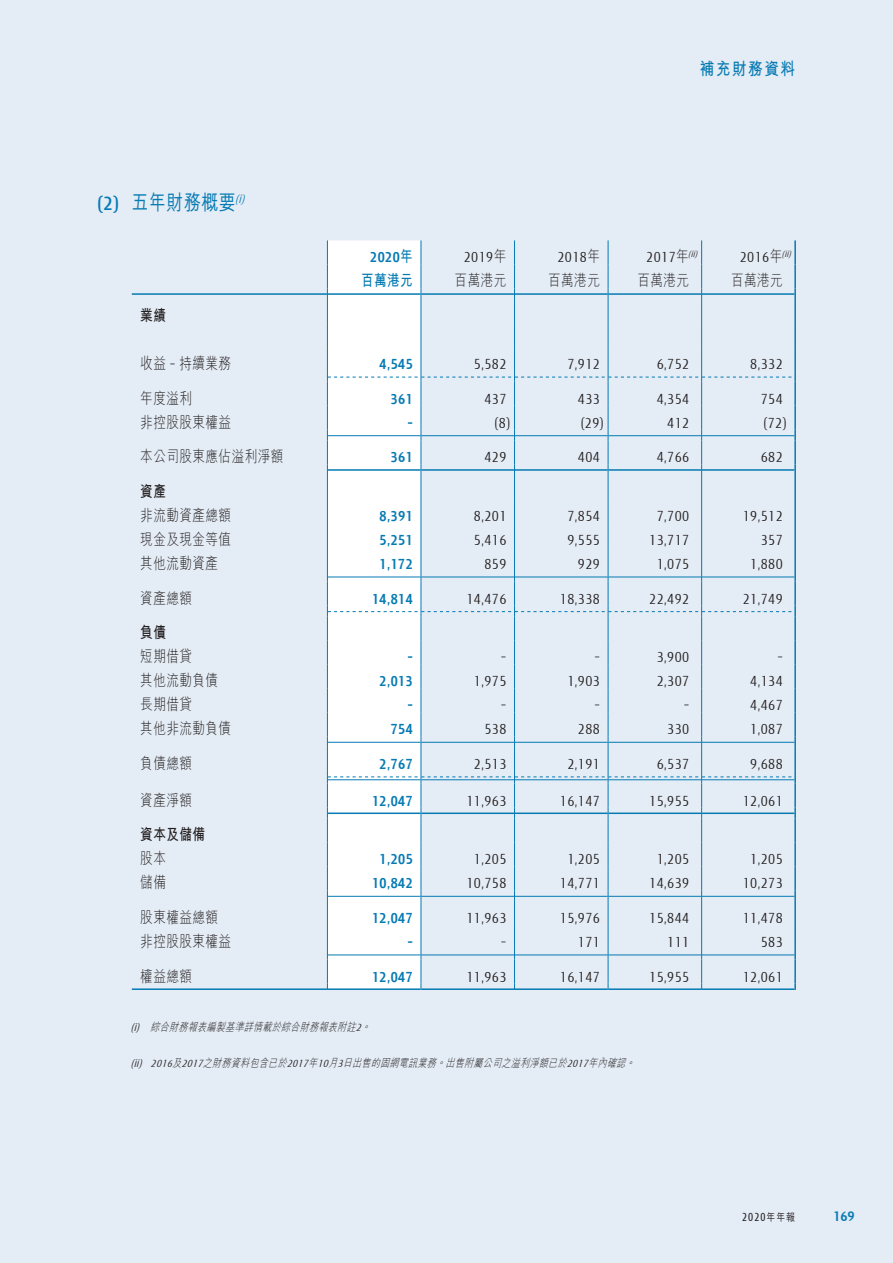
<style>
.page{position:relative;width:893px;height:1263px;background:#e4ecf5}
.page>*{position:absolute;margin:0;border:0;box-sizing:border-box;transform-origin:0 0}
.t1{font:500 21px "M Hei HK";letter-spacing:.035em;color:#057ab3;scale:.8 1}
.t2{font:700 17.25px "M Hei HK";letter-spacing:.1em;color:#057ab3;scale:.85 1}
.t3{font:300 condensed 15.75px "Modena";letter-spacing:.03em;color:#231f20;scale:.96 1}
.t4{font:300 15.75px "M Hei HK";letter-spacing:.035em;color:#231f20;scale:.8 1}
.t5{font:700 condensed 15.75px "Modena";letter-spacing:.03em;color:#057ab3;scale:.96 1}
.t6{font:700 15.75px "M Hei HK";letter-spacing:.035em;color:#231f20;scale:.8 1}
.t7{font:700 15.75px "M Hei HK";color:#057ab3;scale:.8 1}
.t8{font:700 condensed 15px "Modena";color:#057ab3}
.t9{font:condensed 12.75px "Modena";color:#231f20;scale:.85 1}
.t10{font:italic 300 11.25px "M Hei HK";color:#231f20;scale:.8 1}
.s1{font-family:"Modena";font-stretch:condensed}
.s2{font-family:"M Hei HK";font-stretch:normal}
.s3{font-family:"M Hei HK";font-weight:500;font-stretch:normal;font-size:10.5px}
</style>
<div class="page">
<hr style="left:132px;top:293px;width:195px;height:2px;background:#057ab3">
<svg style="left:327px;top:240px;width:469px;height:750px"></svg>
<hr style="left:702px;top:779px;width:92px;height:1px;background:#057ab3">
<hr style="left:328px;top:812px;width:93px;height:2px;background:#057ab3">
<hr style="left:421px;top:812px;width:93px;height:2px;background:#057ab3">
<hr style="left:515px;top:812px;width:93px;height:2px;background:#057ab3">
<hr style="left:608px;top:812px;width:93px;height:2px;background:#057ab3">
<hr style="left:702px;top:812px;width:92px;height:2px;background:#057ab3">
<hr style="left:328px;top:896px;width:93px;height:1px;background:#057ab3">
<hr style="left:421px;top:896px;width:93px;height:1px;background:#057ab3">
<hr style="left:515px;top:896px;width:93px;height:1px;background:#057ab3">
<hr style="left:608px;top:896px;width:93px;height:1px;background:#057ab3">
<hr style="left:702px;top:896px;width:92px;height:1px;background:#057ab3">
<hr style="left:328px;top:954px;width:93px;height:1px;background:#057ab3">
<hr style="left:421px;top:954px;width:93px;height:1px;background:#057ab3">
<hr style="left:515px;top:954px;width:93px;height:1px;background:#057ab3">
<hr style="left:608px;top:954px;width:93px;height:1px;background:#057ab3">
<hr style="left:702px;top:954px;width:92px;height:1px;background:#057ab3">
<hr style="left:132px;top:988px;width:195px;height:2px;background:#057ab3">
<hr style="left:328px;top:988px;width:93px;height:2px;background:#057ab3">
<hr style="left:421px;top:988px;width:93px;height:2px;background:#057ab3">
<hr style="left:515px;top:988px;width:93px;height:2px;background:#057ab3">
<hr style="left:608px;top:988px;width:93px;height:2px;background:#057ab3">
<hr style="left:702px;top:988px;width:92px;height:2px;background:#057ab3">
<h1 class="t1" style="left:98px;top:187px;width:189px"><span class="s1">(2)</span> 五年財務概要<sup>(i)</sup></h1>
<p class="t2" style="left:700px;top:56px;width:114px">補充財務資料</p>
<p class="t5" style="left:370px;top:250px;width:46px">2020<span class="s2">年</span></p>
<p class="t3" style="left:464px;top:250px;width:46px">2019<span class="s2">年</span></p>
<p class="t3" style="left:557px;top:250px;width:46px">2018<span class="s2">年</span></p>
<p class="t3" style="left:646px;top:250px;width:57px">2017<span class="s2">年</span><sup>(ii)</sup></p>
<p class="t3" style="left:740px;top:250px;width:57px">2016<span class="s2">年</span><sup>(ii)</sup></p>
<p class="t7" style="left:361px;top:269px;width:66px">百萬港元</p>
<p class="t4" style="left:455px;top:270px;width:66px">百萬港元</p>
<p class="t4" style="left:548px;top:270px;width:66px">百萬港元</p>
<p class="t4" style="left:637px;top:270px;width:66px">百萬港元</p>
<p class="t4" style="left:731px;top:270px;width:66px">百萬港元</p>
<p class="t6" style="left:140px;top:304px;width:34px">業績</p>
<p class="t4" style="left:140px;top:352px;width:115px">收益 <span class="s1">–</span> 持續業務</p>
<p class="t5" style="left:380px;top:356px;width:36px">4,545</p>
<p class="t3" style="left:474px;top:356px;width:35px">5,582</p>
<p class="t3" style="left:567px;top:356px;width:35px">7,912</p>
<p class="t3" style="left:657px;top:356px;width:35px">6,752</p>
<p class="t3" style="left:750px;top:356px;width:35px">8,332</p>
<p class="t4" style="left:140px;top:387px;width:66px">年度溢利</p>
<p class="t5" style="left:391px;top:391px;width:24px">361</p>
<p class="t3" style="left:484px;top:391px;width:24px">437</p>
<p class="t3" style="left:578px;top:391px;width:24px">433</p>
<p class="t3" style="left:657px;top:391px;width:35px">4,354</p>
<p class="t3" style="left:761px;top:391px;width:24px">754</p>
<p class="t4" style="left:140px;top:411px;width:115px">非控股股東權益</p>
<p class="t5" style="left:407px;top:415px;width:7px">–</p>
<p class="t3" style="left:495px;top:415px;width:18px">(8)</p>
<p class="t3" style="left:581px;top:415px;width:26px">(29)</p>
<p class="t3" style="left:667px;top:415px;width:24px">412</p>
<p class="t3" style="left:763px;top:415px;width:26px">(72)</p>
<p class="t4" style="left:140px;top:445px;width:180px">本公司股東應佔溢利淨額</p>
<p class="t5" style="left:391px;top:450px;width:24px">361</p>
<p class="t3" style="left:484px;top:450px;width:24px">429</p>
<p class="t3" style="left:578px;top:450px;width:24px">404</p>
<p class="t3" style="left:657px;top:450px;width:35px">4,766</p>
<p class="t3" style="left:761px;top:450px;width:24px">682</p>
<p class="t6" style="left:140px;top:480px;width:34px">資產</p>
<p class="t4" style="left:140px;top:504px;width:115px">非流動資產總額</p>
<p class="t5" style="left:380px;top:508px;width:36px">8,391</p>
<p class="t3" style="left:474px;top:508px;width:35px">8,201</p>
<p class="t3" style="left:567px;top:508px;width:35px">7,854</p>
<p class="t3" style="left:657px;top:508px;width:35px">7,700</p>
<p class="t3" style="left:743px;top:508px;width:43px">19,512</p>
<p class="t4" style="left:140px;top:528px;width:115px">現金及現金等值</p>
<p class="t5" style="left:380px;top:532px;width:36px">5,251</p>
<p class="t3" style="left:474px;top:532px;width:35px">5,416</p>
<p class="t3" style="left:567px;top:532px;width:35px">9,555</p>
<p class="t3" style="left:649px;top:532px;width:43px">13,717</p>
<p class="t3" style="left:761px;top:532px;width:24px">357</p>
<p class="t4" style="left:140px;top:552px;width:99px">其他流動資產</p>
<p class="t5" style="left:380px;top:556px;width:36px">1,172</p>
<p class="t3" style="left:484px;top:556px;width:24px">859</p>
<p class="t3" style="left:578px;top:556px;width:24px">929</p>
<p class="t3" style="left:657px;top:556px;width:35px">1,075</p>
<p class="t3" style="left:750px;top:556px;width:35px">1,880</p>
<p class="t4" style="left:140px;top:587px;width:66px">資產總額</p>
<p class="t5" style="left:372px;top:591px;width:44px">14,814</p>
<p class="t3" style="left:466px;top:591px;width:43px">14,476</p>
<p class="t3" style="left:560px;top:591px;width:43px">18,338</p>
<p class="t3" style="left:649px;top:591px;width:43px">22,492</p>
<p class="t3" style="left:743px;top:591px;width:43px">21,749</p>
<p class="t6" style="left:140px;top:621px;width:34px">負債</p>
<p class="t4" style="left:140px;top:645px;width:66px">短期借貸</p>
<p class="t5" style="left:407px;top:650px;width:7px">–</p>
<p class="t3" style="left:501px;top:650px;width:7px">–</p>
<p class="t3" style="left:594px;top:650px;width:7px">–</p>
<p class="t3" style="left:657px;top:650px;width:35px">3,900</p>
<p class="t3" style="left:777px;top:650px;width:7px">–</p>
<p class="t4" style="left:140px;top:669px;width:99px">其他流動負債</p>
<p class="t5" style="left:380px;top:674px;width:36px">2,013</p>
<p class="t3" style="left:474px;top:674px;width:35px">1,975</p>
<p class="t3" style="left:567px;top:674px;width:35px">1,903</p>
<p class="t3" style="left:657px;top:674px;width:35px">2,307</p>
<p class="t3" style="left:750px;top:674px;width:35px">4,134</p>
<p class="t4" style="left:140px;top:693px;width:66px">長期借貸</p>
<p class="t5" style="left:407px;top:698px;width:7px">–</p>
<p class="t3" style="left:501px;top:698px;width:7px">–</p>
<p class="t3" style="left:594px;top:698px;width:7px">–</p>
<p class="t3" style="left:684px;top:698px;width:7px">–</p>
<p class="t3" style="left:750px;top:698px;width:35px">4,467</p>
<p class="t4" style="left:140px;top:717px;width:115px">其他非流動負債</p>
<p class="t5" style="left:391px;top:722px;width:24px">754</p>
<p class="t3" style="left:484px;top:722px;width:24px">538</p>
<p class="t3" style="left:578px;top:722px;width:24px">288</p>
<p class="t3" style="left:667px;top:722px;width:24px">330</p>
<p class="t3" style="left:750px;top:722px;width:35px">1,087</p>
<p class="t4" style="left:140px;top:752px;width:66px">負債總額</p>
<p class="t5" style="left:380px;top:756px;width:36px">2,767</p>
<p class="t3" style="left:474px;top:756px;width:35px">2,513</p>
<p class="t3" style="left:567px;top:756px;width:35px">2,191</p>
<p class="t3" style="left:657px;top:756px;width:35px">6,537</p>
<p class="t3" style="left:750px;top:756px;width:35px">9,688</p>
<p class="t4" style="left:140px;top:789px;width:66px">資產淨額</p>
<p class="t5" style="left:372px;top:793px;width:44px">12,047</p>
<p class="t3" style="left:466px;top:793px;width:43px">11,963</p>
<p class="t3" style="left:560px;top:793px;width:43px">16,147</p>
<p class="t3" style="left:649px;top:793px;width:43px">15,955</p>
<p class="t3" style="left:743px;top:793px;width:43px">12,061</p>
<p class="t6" style="left:140px;top:823px;width:83px">資本及儲備</p>
<p class="t4" style="left:140px;top:847px;width:34px">股本</p>
<p class="t5" style="left:380px;top:852px;width:36px">1,205</p>
<p class="t3" style="left:474px;top:852px;width:35px">1,205</p>
<p class="t3" style="left:567px;top:852px;width:35px">1,205</p>
<p class="t3" style="left:657px;top:852px;width:35px">1,205</p>
<p class="t3" style="left:750px;top:852px;width:35px">1,205</p>
<p class="t4" style="left:140px;top:871px;width:34px">儲備</p>
<p class="t5" style="left:372px;top:876px;width:44px">10,842</p>
<p class="t3" style="left:466px;top:876px;width:43px">10,758</p>
<p class="t3" style="left:560px;top:876px;width:43px">14,771</p>
<p class="t3" style="left:649px;top:876px;width:43px">14,639</p>
<p class="t3" style="left:743px;top:876px;width:43px">10,273</p>
<p class="t4" style="left:140px;top:906px;width:99px">股東權益總額</p>
<p class="t5" style="left:372px;top:910px;width:44px">12,047</p>
<p class="t3" style="left:466px;top:910px;width:43px">11,963</p>
<p class="t3" style="left:560px;top:910px;width:43px">15,976</p>
<p class="t3" style="left:649px;top:910px;width:43px">15,844</p>
<p class="t3" style="left:743px;top:910px;width:43px">11,478</p>
<p class="t4" style="left:140px;top:930px;width:115px">非控股股東權益</p>
<p class="t5" style="left:407px;top:934px;width:7px">–</p>
<p class="t3" style="left:501px;top:934px;width:7px">–</p>
<p class="t3" style="left:578px;top:934px;width:24px">171</p>
<p class="t3" style="left:667px;top:934px;width:24px">111</p>
<p class="t3" style="left:761px;top:934px;width:24px">583</p>
<p class="t4" style="left:140px;top:965px;width:66px">權益總額</p>
<p class="t5" style="left:372px;top:969px;width:44px">12,047</p>
<p class="t3" style="left:466px;top:969px;width:43px">11,963</p>
<p class="t3" style="left:560px;top:969px;width:43px">16,147</p>
<p class="t3" style="left:649px;top:969px;width:43px">15,955</p>
<p class="t3" style="left:743px;top:969px;width:43px">12,061</p>
<p class="t10" style="left:131px;top:1019px;width:306px"><span class="s1">(i)</span> 綜合財務報表編製基準詳情載於綜合財務報表附註<span class="s1">2</span>。</p>
<p class="t10" style="left:131px;top:1055px;width:636px"><span class="s1">(ii) 2016</span>及<span class="s1">2017</span>之財務資料包含已於<span class="s1">2017</span>年<span class="s1">10</span>月<span class="s1">3</span>日出售的固網電訊業務。出售附屬公司之溢利淨額已於<span class="s1">2017</span>年內確認。</p>
<p class="t9" style="left:742px;top:1211px;width:64px">2020<span class="s3">年年報</span></p>
<p class="t8" style="left:834px;top:1209px;width:22px">169</p>
</div>
